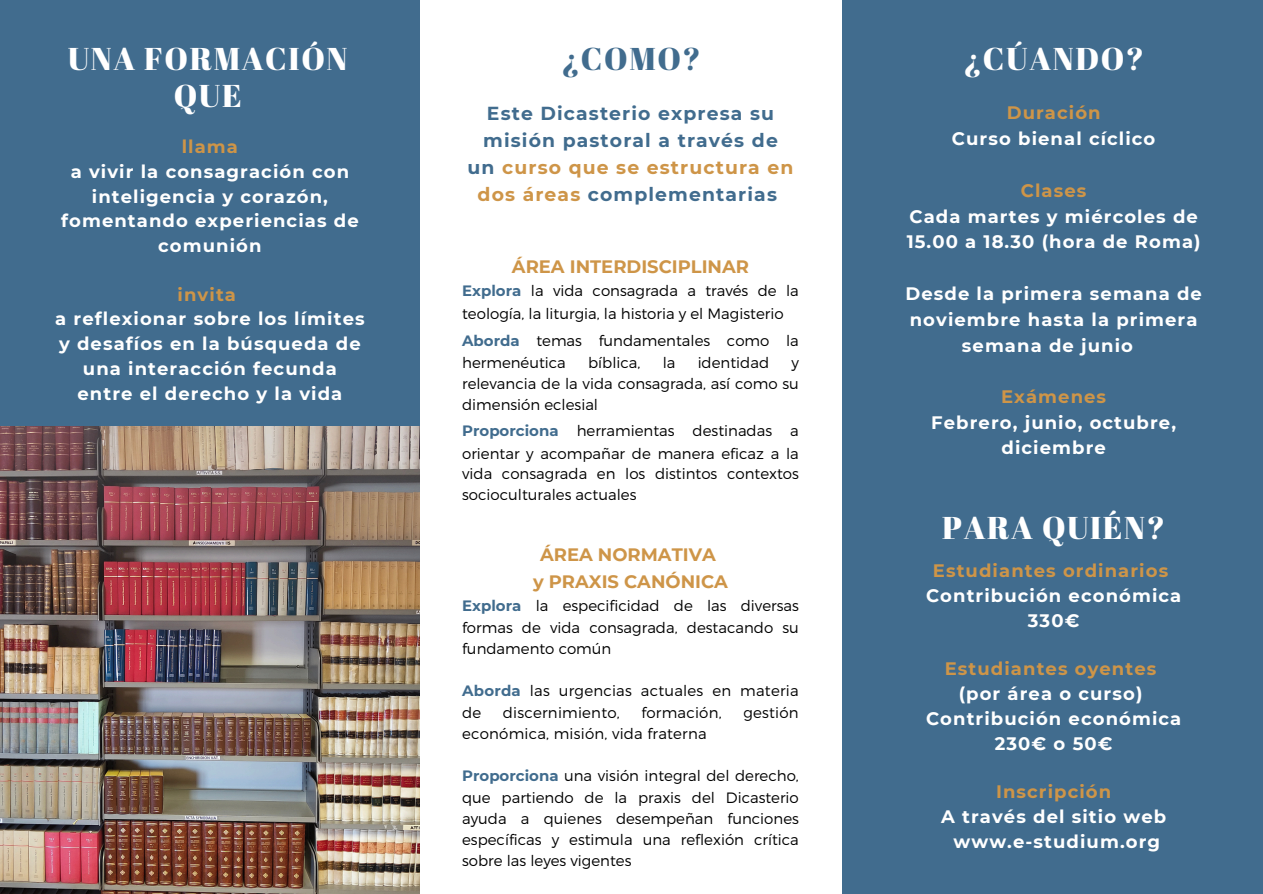
<style>
.page{position:relative;width:1263px;height:894px;background:#fff}
.page>*{position:absolute;margin:0;border:0;box-sizing:border-box;transform-origin:0 0}
.t1{font:31.5px/37.2px "Abril Fatface";letter-spacing:.05em;color:#fff;text-align:center}
.t2{font:31.5px "Abril Fatface";color:#416c8e}
.t3{font:700 18.75px/27px "Montserrat";letter-spacing:.06em;color:#416c8e;text-align:center}
.t4{font:700 18px/24.8px "Montserrat";letter-spacing:.06em;color:#fff;text-align:center}
.t5{font:700 18px "Montserrat";color:#ce9548}
.t6{font:300 15px/21.1px "Montserrat";color:#000;text-align:justify}
.s1{color:#ce9548}
.s2{font-weight:700;color:#416c8e}
</style>
<div class="page">
<div style="left:0;top:0;width:1263px;height:893px;background:#416c8e"></div>
<div style="left:420px;top:0;width:422px;height:893px;background:#fff"></div>
<img style="left:0;top:426px;width:420px;height:467px">
<h2 class="t1" style="left:68px;top:39px;width:281px">UNA FORMACIÓN<br>QUE</h2>
<p class="t4" style="left:61px;top:134px;width:299px"><span class="s1">llama<br></span>a vivir la consagración con inteligencia y corazón, fomentando experiencias de comunión</p>
<p class="t4" style="left:55px;top:282px;width:311px"><span class="s1">invita<br></span>a reflexionar sobre los límites y desafíos en la búsqueda de una interacción fecunda entre el derecho y la vida</p>
<h1 class="t2" style="left:561px;top:37px;width:141px">¿COMO?</h1>
<h2 class="t3" style="left:468px;top:100px;width:327px">Este Dicasterio expresa su misión pastoral a través de un <span class="s1">curso que se estructura en dos áreas</span> complementarias</h2>
<p class="t5" style="left:512px;top:256px;width:239px">ÁREA INTERDISCIPLINAR</p>
<p class="t6" style="left:462px;top:279px;width:338px;line-height:22px"><span class="s2">Explora</span> la vida consagrada a través de la teología, la liturgia, la historia y el Magisterio</p>
<p class="t6" style="left:462px;top:328px;width:338px;line-height:22px"><span class="s2">Aborda</span> temas fundamentales como la hermenéutica</p>
<p class="t6" style="left:588px;top:351px;width:54px">bíblica,</p>
<p class="t6" style="left:663px;top:351px;width:14px">la</p>
<p class="t6" style="left:698px;top:351px;width:73px">identidad</p>
<p class="t6" style="left:462px;top:351px;width:338px;text-indent:329px">y relevancia de la vida consagrada, así como su dimensión eclesial</p>
<p class="t6" style="left:462px;top:419px;width:338px"><span class="s2">Proporciona</span> herramientas destinadas a orientar y acompañar de manera eficaz a la vida consagrada en los distintos contextos socioculturales actuales</p>
<h1 class="t5" style="left:540px;top:544px;width:177px">ÁREA NORMATIVA</h1>
<h2 class="t5" style="left:533px;top:570px;width:196px">y PRAXIS CANÓNICA</h2>
<h2 class="t6" style="left:462px;top:594px;width:338px"><span class="s2">Explora</span> la especificidad de las diversas formas de vida consagrada, destacando su fundamento común</h2>
<h2 class="t6" style="left:462px;top:678px;width:338px;line-height:22px"><span class="s2">Aborda</span> las urgencias actuales en materia de</h2>
<h2 class="t6" style="left:503px;top:701px;width:118px">discernimiento,</h2>
<h2 class="t6" style="left:641px;top:701px;width:82px">formación,</h2>
<h2 class="t6" style="left:743px;top:701px;width:57px">gestión</h2>
<h2 class="t6" style="left:462px;top:722px;width:246px">económica, misión, vida fraterna</h2>
<h2 class="t6" style="left:462px;top:763px;width:338px"><span class="s2">Proporciona</span> una visión integral del derecho, que partiendo de la praxis del Dicasterio ayuda a quienes desempeñan funciones específicas y estimula una reflexión crítica sobre las leyes vigentes</h2>
<h2 class="t1" style="left:963px;top:39px;width:183px">¿CÚANDO?</h2>
<h2 class="t4" style="left:952px;top:99px;width:205px;line-height:25.8px"><span class="s1">Duración<br></span>Curso bienal cíclico</h2>
<h2 class="t4" style="left:907px;top:177px;width:295px;line-height:25.8px"><span class="s1">Clases<br></span>Cada martes y miércoles de<br>15.00 a 18.30 (hora de Roma)</h2>
<p class="t4" style="left:905px;top:281px;width:298px">Desde la primera semana de</p>
<p class="t4" style="left:910px;top:307px;width:289px">noviembre hasta la primera</p>
<p class="t4" style="left:962px;top:333px;width:173px">semana de junio</p>
<h1 class="t4" style="left:931px;top:383px;width:246px;line-height:25.8px"><span class="s1">Exámenes<br></span>Febrero, junio, octubre, diciembre</h1>
<h2 class="t1" style="left:942px;top:508px;width:224px">PARA QUIÉN?</h2>
<p class="t4" style="left:926px;top:558px;width:257px"><span class="s1">Estudiantes ordinarios<br></span>Contribución económica<br>330€</p>
<p class="t4" style="left:926px;top:656px;width:257px"><span class="s1">Estudiantes oyentes </span>(por área o curso)<br>Contribución económica<br>230€ o 50€</p>
<p class="t4" style="left:941px;top:779px;width:227px"><span class="s1">Inscripción<br></span>A través del sitio web www.e-studium.org</p>
</div>
